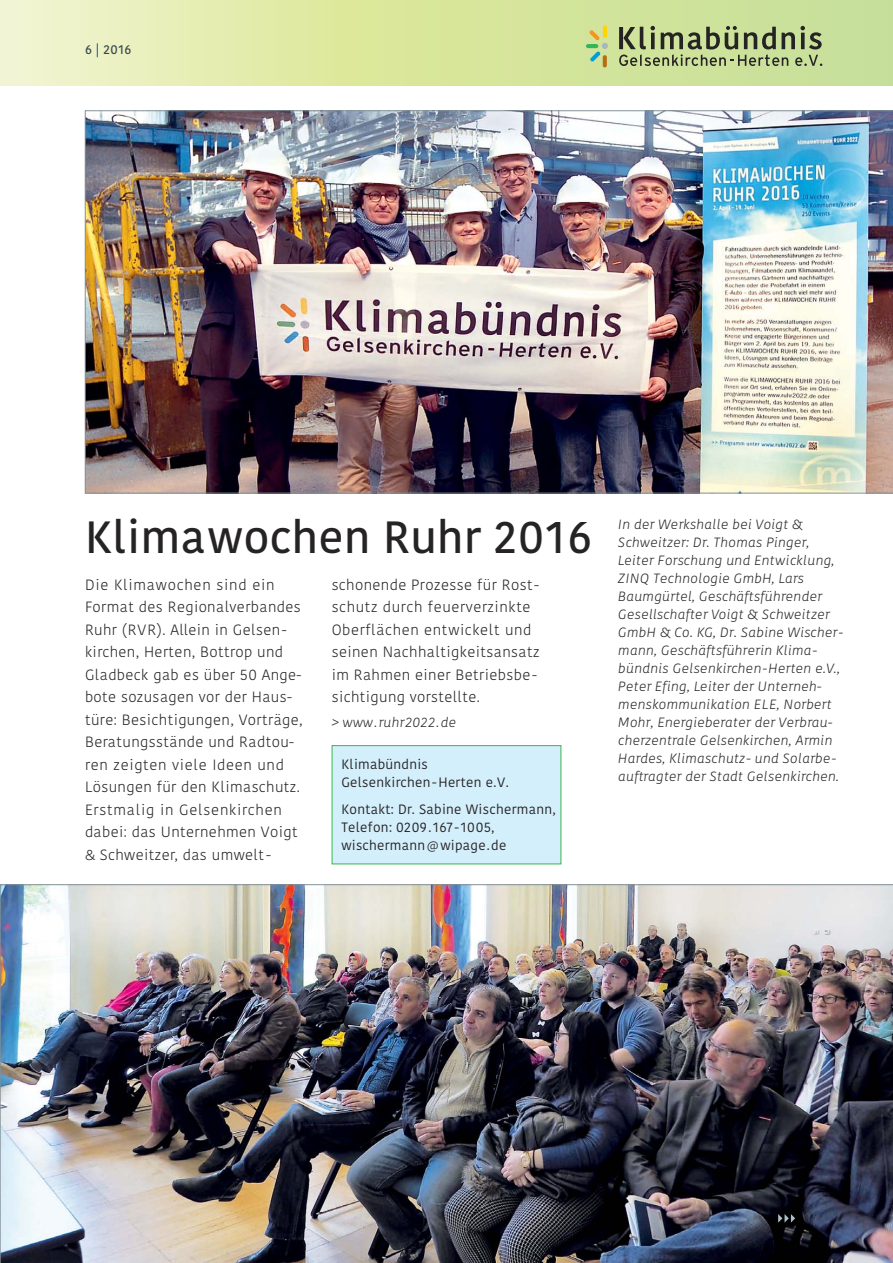
<style>
.page{position:relative;width:893px;height:1263px;background:#fff}
.page>*{position:absolute;margin:0;border:0;box-sizing:border-box;transform-origin:0 0}
.t1{font:600 45px "Kohinoor";letter-spacing:.01em;color:#262324}
.t2{font:300 14.85px/22.5px "Kohinoor";letter-spacing:.025em;color:#262324}
.t3{font:13.5px/18px "Kohinoor";letter-spacing:.02em;color:#262324}
.t4{font:300 13.5px "Kohinoor";color:#4d555b}
.t5{font:italic 300 13.35px/18px "Kohinoor";letter-spacing:.025em;color:#262324}
.t6{font:600 12.6px "Kohinoor";color:#39474f}
.s1{color:#004689}
.s2{font-weight:300}
</style>
<div class="page">
<svg style="left:0;top:0;width:893px;height:85px;background:#dbe8a7"></svg>
<img style="left:0;top:884px;width:893px;height:379px">
<img style="left:85px;top:111px;width:808px;height:382px">
<svg style="left:778px;top:1214px;width:17px;height:8px"></svg>
<svg style="left:619px;top:26px;width:203px;height:40px;background:#9cab78"></svg>
<hr style="left:603px;top:26px;width:4px;height:12px;background:#ffd400;border-radius:2px">
<svg style="left:603px;top:55px;width:4px;height:12px"></svg>
<hr style="left:586px;top:44px;width:12px;height:4px;background:#35b558;border-radius:2px">
<svg style="left:589px;top:30px;width:19px;height:32px"></svg>
<div style="left:332px;top:745px;width:229px;height:119px;background:#d4effc;border:1px solid #39b54a"></div>
<p class="t6" style="left:85px;top:42px;width:48px">6 <span class="s1">|</span> 2016</p>
<h1 class="t1" style="left:85px;top:508px;width:508px">Klimawochen Ruhr 2016</h1>
<p class="t2" style="left:85px;top:573px;width:219px">Die Klimawochen sind ein<br>Format des Regionalverbandes<br>Ruhr (RVR). Allein in Gelsen&shy;kirchen, Herten, Bottrop und<br>Gladbeck gab es über 50 Ange&shy;bote sozusagen vor der Haus&shy;türe: Besichtigungen, Vorträge,<br>Beratungsstände und Radtou&shy;ren zeigten viele Ideen und<br>Lösungen für den Klimaschutz.<br>Erstmalig in Gelsenkirchen dabei: das Unternehmen Voigt &amp; Schweitzer, das umwelt-</p>
<p class="t2" style="left:332px;top:573px;width:209px">schonende Prozesse für Rost&shy;schutz durch feuerverzinkte<br>Oberflächen entwickelt und seinen Nachhaltigkeitsansatz im Rahmen einer Betriebsbe&shy;sichtigung vorstellte.</p>
<p class="t5" style="left:332px;top:713px;width:126px">&gt; www.ruhr2022.de</p>
<p class="t3" style="left:341px;top:755px;width:169px">Klimabündnis<br>Gelsenkirchen-Herten e.V.</p>
<p class="t3" style="left:341px;top:800px;width:216px">Kontakt: Dr. Sabine Wischermann,<br>Telefon: 0209.167-1005, wischermann<span class="s2">@</span>wipage.de</p>
<p class="t5" style="left:618px;top:515px;width:226px">In der Werkshalle bei Voigt &amp; Schweitzer: Dr. Thomas Pinger, Leiter Forschung und Entwicklung, ZINQ Technologie GmbH, Lars Baumgürtel, Geschäftsführender Gesellschafter Voigt &amp; Schweitzer GmbH &amp; Co. KG, Dr. Sabine Wischer&shy;mann, Geschäftsführerin Klima&shy;bündnis Gelsenkirchen-Herten e.V., Peter Efing, Leiter der Unterneh&shy;menskommunikation ELE, Norbert Mohr, Energieberater der Verbrau&shy;cherzentrale Gelsenkirchen, Armin Hardes, Klimaschutz- und Solarbe&shy;auftragter der Stadt Gelsenkirchen.</p>
<p class="t4" style="left:806px;top:1209px;width:15px">15</p>
</div>
